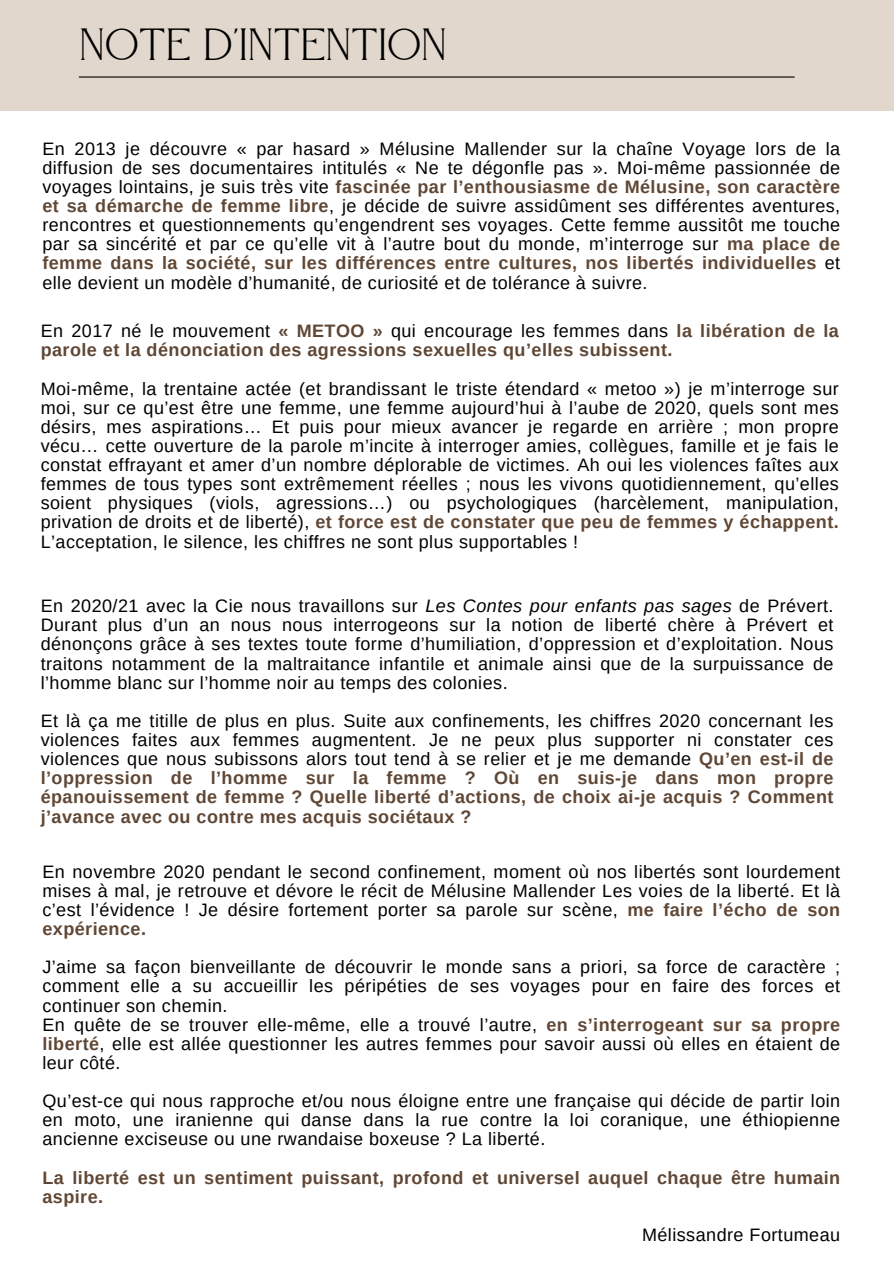
<style>
.page{position:relative;width:894px;height:1264px;background:#fff}
.page>*{position:absolute;margin:0;border:0;box-sizing:border-box;transform-origin:0 0}
.t1{font:45px "Atteron";letter-spacing:.025em;color:#000}
.t2{font:18px/19.2px "Arimo";letter-spacing:.025em;color:#000;text-align:justify}
.t3{font:700 18px/19.2px "Arimo";letter-spacing:.025em;color:#604735}
.s1{font-weight:700;color:#604735}
.s2{font-weight:400;color:#000}
.s3{font-style:italic}
</style>
<div class="page">
<div style="left:0;top:0;width:893px;height:110px;background:#e1d7cd"></div>
<hr style="left:79px;top:76px;width:715px;height:2px;background:#000">
<h1 class="t1" style="left:80px;top:18px;width:368px">NOTE D'INTENTION</h1>
<p class="t2" style="left:42px;top:139px;width:799px">En 2013 je découvre « par hasard » Mélusine Mallender sur la chaîne Voyage lors de la diffusion de ses documentaires intitulés « Ne te dégonfle pas ». Moi-même passionnée de voyages lointains, je suis très vite <span class="s1">fascinée par l’enthousiasme de Mélusine, son caractère et sa démarche de femme libre</span>, je décide de suivre assidûment ses différentes aventures, rencontres et questionnements qu’engendrent ses voyages. Cette femme aussitôt me touche par sa sincérité et par ce qu’elle vit à l’autre bout du monde, m’interroge sur <span class="s1">ma place de femme dans la société, sur les différences entre cultures, nos libertés individuelles</span> et elle devient un modèle d’humanité, de curiosité et de tolérance à suivre.</p>
<p class="t3" style="left:41px;top:321px;width:799px"><span class="s2">En 2017 né le mouvement</span> « METOO » <span class="s2">qui encourage les femmes dans</span> la libération de la parole et la dénonciation des agressions sexuelles qu’elles subissent.</p>
<p class="t2" style="left:41px;top:378px;width:799px">Moi-même, la trentaine actée (et brandissant le triste étendard « metoo ») je m’interroge sur moi, sur ce qu’est être une femme, une femme aujourd’hui à l’aube de 2020, quels sont mes désirs, mes aspirations… Et puis pour mieux avancer je regarde en arrière ; mon propre vécu… cette ouverture de la parole m’incite à interroger amies, collègues, famille et je fais le constat effrayant et amer d’un nombre déplorable de victimes. Ah oui les violences faîtes aux femmes de tous types sont extrêmement réelles ; nous les vivons quotidiennement, qu’elles soient physiques (viols, agressions…) ou psychologiques (harcèlement, manipulation, privation de droits et de liberté), <span class="s1">et force est de constater que peu de femmes y échappent.<br></span>L’acceptation, le silence, les chiffres ne sont plus supportables !</p>
<p class="t2" style="left:41px;top:596px;width:794px">En 2020/21 avec la Cie nous travaillons sur <span class="s3">Les Contes pour enfants pas sages</span> de Prévert.<br>Durant plus d’un an nous nous interrogeons sur la notion de liberté chère à Prévert et dénonçons grâce à ses textes toute forme d’humiliation, d’oppression et d’exploitation. Nous traitons notamment de la maltraitance infantile et animale ainsi que de la surpuissance de l’homme blanc sur l’homme noir au temps des colonies.</p>
<p class="t2" style="left:41px;top:711px;width:794px">Et là ça me titille de plus en plus. Suite aux confinements, les chiffres 2020 concernant les violences faites aux femmes augmentent. Je ne peux plus supporter ni constater ces violences que nous subissons alors tout tend à se relier et je me demande <span class="s1">Qu’en est-il de l’oppression de l’homme sur la femme ? Où en suis-je dans mon propre épanouissement de femme ? Quelle liberté d’actions, de choix ai-je acquis ? Comment j’avance avec ou contre mes acquis sociétaux ?</span></p>
<p class="t2" style="left:42px;top:861px;width:799px">En novembre 2020 pendant le second confinement, moment où nos libertés sont lourdement mises à mal, je retrouve et dévore le récit de Mélusine Mallender Les voies de la liberté. Et là c’est l’évidence ! Je désire fortement porter sa parole sur scène, <span class="s1">me faire l’écho de son expérience.</span></p>
<p class="t2" style="left:42px;top:957px;width:799px;text-align:left">J’aime sa façon bienveillante de découvrir le monde sans a priori, sa force de caractère ; comment elle a su accueillir les péripéties de ses voyages pour en faire des forces et continuer son chemin.<br>En quête de se trouver elle-même, elle a trouvé l’autre, <span class="s1">en s’interrogeant sur sa propre liberté</span>, elle est allée questionner les autres femmes pour savoir aussi où elles en étaient de leur côté.</p>
<p class="t2" style="left:42px;top:1091px;width:799px">Qu’est-ce qui nous rapproche et/ou nous éloigne entre une française qui décide de partir loin en moto, une iranienne qui danse dans la rue contre la loi coranique, une éthiopienne ancienne exciseuse ou une rwandaise boxeuse ? La liberté.</p>
<p class="t3" style="left:42px;top:1167px;width:799px">La liberté est un sentiment puissant, profond et universel auquel chaque être humain aspire.</p>
<p class="t2" style="left:642px;top:1225px;width:200px">Mélissandre Fortumeau</p>
</div>
